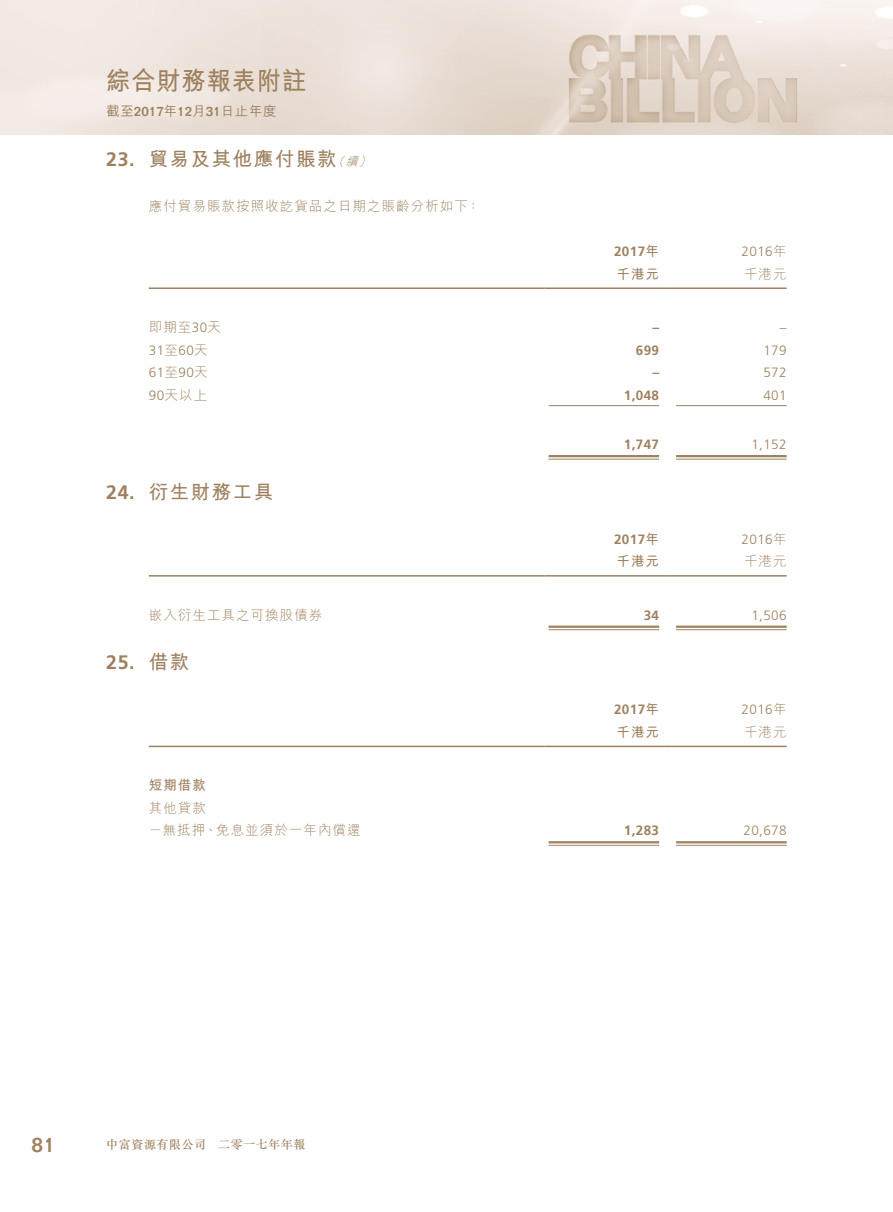
<style>
.page{position:relative;width:893px;height:1212px;background:#fff}
.page>*{position:absolute;margin:0;border:0;box-sizing:border-box;transform-origin:0 0}
.t1{font:700 25.5px "M Hei HK";letter-spacing:.035em;color:#9e815f;scale:.95 1}
.t2{font:500 21px "Folio Std";color:#9e815f}
.Heading_1{font:700 19.5px "M Hei HK";letter-spacing:.08em;color:#9e815f}
.Heading_1-2{font:700 19.5px "Frutiger LT Std";color:#9e815f}
.Body_Text{font:300 13.5px "M Hei HK";letter-spacing:.08em;color:#9e815f}
.Body_Text-2{font:300 13.5px "Frutiger LT Std";letter-spacing:.03em;color:#9e815f}
.Body_Text-3{font:700 13.5px "Frutiger LT Std";letter-spacing:.03em;color:#9e815f}
.t3{font:500 13.5px "M Hei HK";letter-spacing:.05em;color:#9e815f}
.Body_Text-4{font:700 13.5px "M Hei HK";letter-spacing:.08em;color:#9e815f}
.t4{font:500 12px "M Sung HK";letter-spacing:.045em;color:#9e815f}
.Heading_1-3{font:italic 300 12px "M Hei HK";color:#9e815f}
.s1{font-family:"Folio Std"}
.s2{font-family:"Frutiger LT Std"}
.s3{font-family:"M Hei HK"}
</style>
<div class="page">
<img style="left:0;top:0;width:893px;height:134px">
<hr style="left:149px;top:287px;width:395px;height:2px;background:#9e815f">
<hr style="left:544px;top:287px;width:128px;height:2px;background:#9e815f">
<hr style="left:672px;top:287px;width:115px;height:2px;background:#9e815f">
<hr style="left:549px;top:405px;width:110px;height:1px;background:#9e815f">
<hr style="left:676px;top:405px;width:111px;height:1px;background:#9e815f">
<hr style="left:549px;top:455px;width:110px;height:2px;background:#9e815f">
<hr style="left:549px;top:459px;width:110px;height:1px;background:#9e815f">
<hr style="left:676px;top:455px;width:111px;height:2px;background:#9e815f">
<hr style="left:676px;top:459px;width:111px;height:1px;background:#9e815f">
<hr style="left:149px;top:575px;width:395px;height:1px;background:#9e815f">
<hr style="left:544px;top:575px;width:128px;height:1px;background:#9e815f">
<hr style="left:672px;top:575px;width:115px;height:1px;background:#9e815f">
<hr style="left:549px;top:625px;width:110px;height:3px;background:#9e815f">
<hr style="left:549px;top:629px;width:110px;height:1px;background:#9e815f">
<hr style="left:676px;top:625px;width:111px;height:3px;background:#9e815f">
<hr style="left:676px;top:629px;width:111px;height:1px;background:#9e815f">
<hr style="left:149px;top:746px;width:395px;height:1px;background:#9e815f">
<hr style="left:544px;top:746px;width:128px;height:1px;background:#9e815f">
<hr style="left:672px;top:746px;width:115px;height:1px;background:#9e815f">
<hr style="left:549px;top:841px;width:110px;height:2px;background:#9e815f">
<hr style="left:549px;top:845px;width:110px;height:1px;background:#9e815f">
<hr style="left:676px;top:841px;width:111px;height:2px;background:#9e815f">
<hr style="left:676px;top:845px;width:111px;height:1px;background:#9e815f">
<h1 class="t1" style="left:106px;top:62px;width:212px">綜合財務報表附註</h1>
<p class="t3" style="left:106px;top:101px;width:172px">截至<span class="s1">2017</span>年<span class="s1">12</span>月<span class="s1">31</span>日止年度</p>
<p class="Heading_1-2" style="left:106px;top:148px;width:30px">23.</p>
<p class="Heading_1" style="left:149px;top:145px;width:189px">貿易及其他應付賬款</p>
<p class="Heading_1-3" style="left:332px;top:156px;width:30px">（續</p>
<p class="Heading_1-3" style="left:359px;top:156px;width:17px">(</p>
<p class="Body_Text" style="left:149px;top:199px;width:333px">應付貿易賬款按照收訖貨品之日期之賬齡分析如下：</p>
<p class="Body_Text" style="left:149px;top:320px;width:74px">即期至<span class="s2">30</span>天</p>
<p class="Body_Text-2" style="left:149px;top:342px;width:60px">31<span class="s3">至</span>60<span class="s3">天</span></p>
<p class="Body_Text-2" style="left:149px;top:365px;width:60px">61<span class="s3">至</span>90<span class="s3">天</span></p>
<p class="Body_Text" style="left:149px;top:388px;width:60px"><span class="s2">90</span>天以上</p>
<p class="Heading_1-2" style="left:106px;top:481px;width:30px">24.</p>
<p class="Heading_1" style="left:149px;top:477px;width:126px">衍生財務工具</p>
<p class="Heading_1-2" style="left:106px;top:651px;width:30px">25.</p>
<p class="Body_Text" style="left:149px;top:608px;width:175px">嵌入衍生工具之可換股債券</p>
<p class="Heading_1" style="left:149px;top:648px;width:42px">借款</p>
<p class="Body_Text-4" style="left:149px;top:776px;width:59px">短期借款</p>
<p class="Body_Text" style="left:149px;top:801px;width:59px">其他貸款</p>
<p class="Body_Text" style="left:149px;top:823px;width:213px">－無抵押、免息並須於一年內償還</p>
<h2 class="t2" style="left:31px;top:1132px;width:25px">81</h2>
<p class="t4" style="left:106px;top:1136px;width:101px">中富資源有限公司</p>
<p class="t4" style="left:218px;top:1136px;width:89px">二零一七年年報</p>
<p class="Body_Text-3" style="left:614px;top:244px;width:47px">2017<span class="s3">年</span></p>
<p class="Body_Text-2" style="left:742px;top:244px;width:47px">2016<span class="s3">年</span></p>
<p class="Body_Text-4" style="left:616px;top:264px;width:44px">千港元</p>
<p class="Body_Text" style="left:744px;top:267px;width:44px">千港元</p>
<p class="Body_Text-3" style="left:652px;top:320px;width:8px">–</p>
<p class="Body_Text-2" style="left:780px;top:320px;width:8px">–</p>
<p class="Body_Text-3" style="left:636px;top:342px;width:25px">699</p>
<p class="Body_Text-2" style="left:763px;top:342px;width:25px">179</p>
<p class="Body_Text-3" style="left:652px;top:365px;width:8px">–</p>
<p class="Body_Text-2" style="left:763px;top:365px;width:25px">572</p>
<p class="Body_Text-3" style="left:624px;top:387px;width:37px">1,048</p>
<p class="Body_Text-2" style="left:763px;top:387px;width:25px">401</p>
<p class="Body_Text-3" style="left:624px;top:437px;width:37px">1,747</p>
<p class="Body_Text-2" style="left:751px;top:437px;width:37px">1,152</p>
<p class="Body_Text-3" style="left:614px;top:531px;width:47px">2017<span class="s3">年</span></p>
<p class="Body_Text-2" style="left:742px;top:531px;width:47px">2016<span class="s3">年</span></p>
<p class="Body_Text-4" style="left:616px;top:552px;width:44px">千港元</p>
<p class="Body_Text" style="left:744px;top:554px;width:44px">千港元</p>
<p class="Body_Text-3" style="left:644px;top:607px;width:17px">34</p>
<p class="Body_Text-2" style="left:751px;top:607px;width:37px">1,506</p>
<p class="Body_Text-3" style="left:614px;top:702px;width:47px">2017<span class="s3">年</span></p>
<p class="Body_Text-2" style="left:742px;top:702px;width:47px">2016<span class="s3">年</span></p>
<p class="Body_Text-4" style="left:616px;top:722px;width:44px">千港元</p>
<p class="Body_Text" style="left:744px;top:725px;width:44px">千港元</p>
<p class="Body_Text-3" style="left:624px;top:823px;width:37px">1,283</p>
<p class="Body_Text-2" style="left:743px;top:823px;width:45px">20,678</p>
</div>
